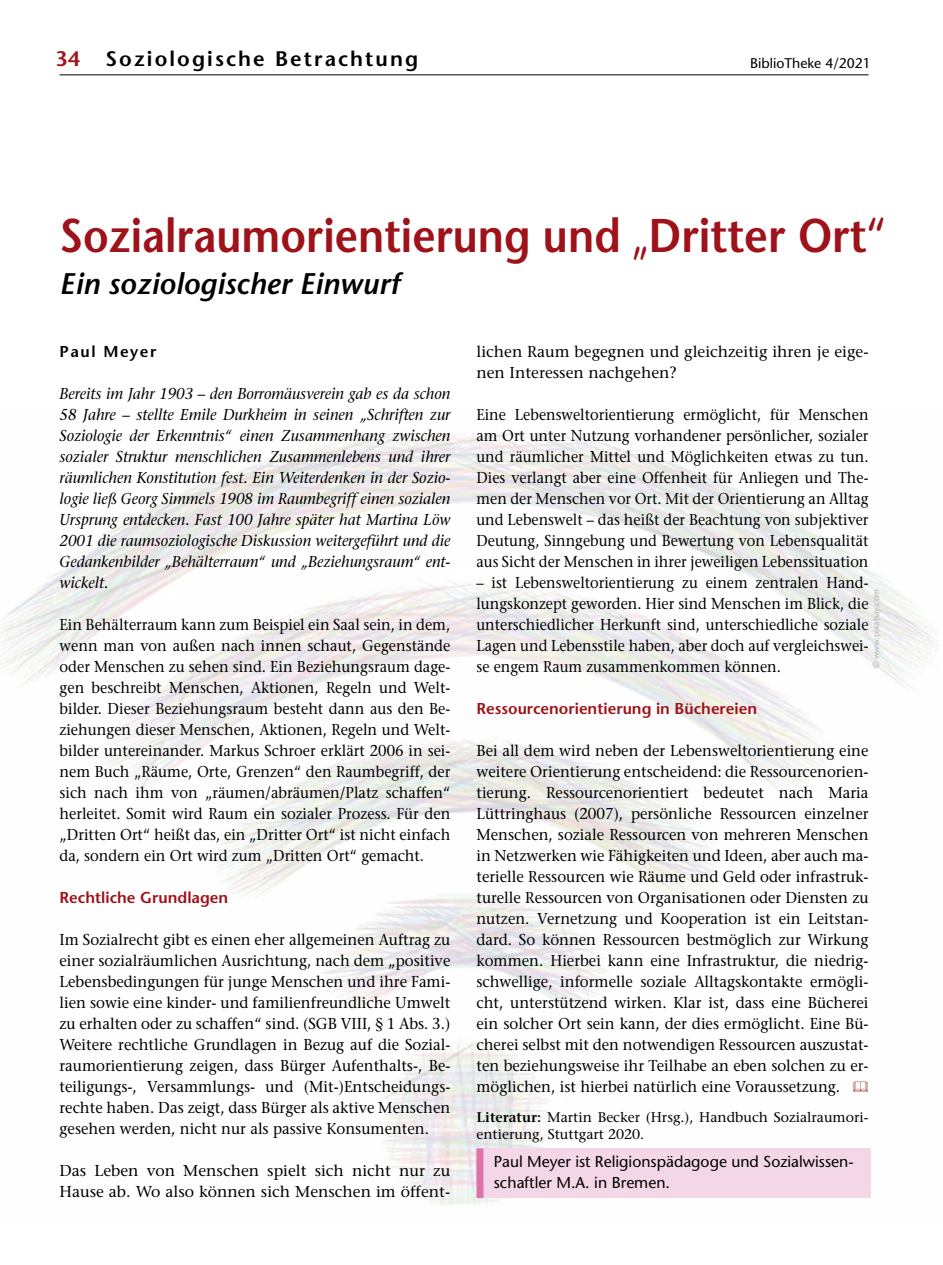
<style>
.page{position:relative;width:943px;height:1265px;background:#fff}
.page>*{position:absolute;margin:0;border:0;box-sizing:border-box;transform-origin:0 0}
.t1{font:600 47.25px "Stone Sans";color:#9e1219;scale:.9 1}
.t2{font:italic 600 29.75px "Stone Sans";color:#000}
.t3{font:600 21px "Stone Sans";letter-spacing:.1em;color:#000}
.t4{font:15.75px/21px "Stone Serif";color:#000;text-align:justify;scale:.95 1}
.t5{font:15.75px/21px "Stone Serif";color:#000;text-align:justify;scale:.92 1}
.t6{font:15.75px/21px "Stone Serif";color:#000;text-align:justify;scale:.93 1}
.t7{font:italic 15.75px/21px "Stone Serif";color:#000;text-align:justify;scale:.94 1}
.t8{font:15.75px/21px "Stone Serif";color:#000}
.t9{font:15.75px/21px "Stone Sans";color:#000}
.t10{font:600 15.75px "Stone Sans";color:#9e1219}
.t11{font:600 15.75px "Stone Sans";letter-spacing:.1em;color:#000}
.t12{font:14px/17.5px "Stone Serif";color:#000}
.t13{font:14px "Stone Sans";color:#000}
.t14{font:8.75px "Stone Sans";color:#b1b4b4}
.s1{color:#9e1219}
.s2{font-weight:600}
</style>
<div class="page">
<img style="left:0;top:432px;width:936px;height:773px">
<hr style="left:60px;top:74px;width:808px;height:1px;background:#000">
<div style="left:479px;top:1148px;width:391px;height:50px;background:#f4d7e7"></div>
<div style="left:476px;top:1148px;width:7px;height:50px;background:#dc74ab"></div>
<svg style="left:853px;top:1081px;width:14px;height:11px"></svg>
<h3 class="t3" style="left:56px;top:46px;width:364px"><span class="s1">34</span> Soziologische Betrachtung</h3>
<p class="t13" style="left:750px;top:55px;width:122px">BiblioTheke 4/2021</p>
<h1 class="t1" style="left:60px;top:206px;width:918px">Sozialraumorientierung und „Dritter Ort“</h1>
<h2 class="t2" style="left:60px;top:265px;width:341px">Ein soziologischer Einwurf</h2>
<p class="t11" style="left:60px;top:342px;width:98px">Paul Meyer</p>
<p class="t7" style="left:60px;top:383px;width:417px">Bereits im Jahr 1903 – den Borromäusverein gab es da schon 58 Jahre – stellte Emile Durkheim in seinen „Schriften zur Soziologie der Erkenntnis“ einen Zusammenhang zwischen sozialer Struktur menschlichen Zusammenlebens und ihrer räumlichen Konstitution fest. Ein Weiterdenken in der Sozio&shy;logie ließ Georg Simmels 1908 im Raumbegriff einen sozialen Ursprung entdecken. Fast 100 Jahre später hat Martina Löw 2001 die raumsoziologische Diskussion weitergeführt und die Gedankenbilder „Behälterraum“ und „Beziehungsraum“ ent&shy;wickelt.</p>
<p class="t6" style="left:60px;top:614px;width:422px">Ein Behälterraum kann zum Beispiel ein Saal sein, in dem, wenn man von außen nach innen schaut, Gegenstände oder Menschen zu sehen sind. Ein Beziehungsraum dage&shy;gen beschreibt Menschen, Aktionen, Regeln und Welt&shy;bilder. Dieser Beziehungsraum besteht dann aus den Be&shy;ziehungen dieser Menschen, Aktionen, Regeln und Welt&shy;bilder untereinander. Markus Schroer erklärt 2006 in sei&shy;nem Buch „Räume, Orte, Grenzen“ den Raumbegriff, der sich nach ihm von „räumen/abräumen/Platz schaffen“ herleitet. Somit wird Raum ein sozialer Prozess. Für den „Dritten Ort“ heißt das, ein „Dritter Ort“ ist nicht einfach da, sondern ein Ort wird zum „Dritten Ort“ gemacht.</p>
<p class="t10" style="left:60px;top:888px;width:170px">Rechtliche Grundlagen</p>
<p class="t4" style="left:60px;top:929px;width:413px">Im Sozialrecht gibt es einen eher allgemeinen Auftrag zu einer sozialräumlichen Ausrichtung, nach dem „positive Lebensbedingungen für junge Menschen und ihre Fami&shy;lien sowie eine kinder- und familienfreundliche Umwelt zu erhalten oder zu schaffen“ sind. (SGB VIII, § 1 Abs. 3.)<br>Weitere rechtliche Grundlagen in Bezug auf die Sozial&shy;raumorientierung zeigen, dass Bürger Aufenthalts-, Be&shy;teiligungs-, Versammlungs- und (Mit-)Entscheidungs&shy;rechte haben. Das zeigt, dass Bürger als aktive Menschen gesehen werden, nicht nur als passive Konsumenten.</p>
<p class="t8" style="left:60px;top:1160px;width:392px">Das Leben von Menschen spielt sich nicht nur zu<br>Hause ab. Wo also können sich Menschen im öffent-</p>
<p class="t8" style="left:476px;top:341px;width:393px">lichen Raum begegnen und gleichzeitig ihren je eige&shy;nen Interessen nachgehen?</p>
<p class="t5" style="left:476px;top:404px;width:428px">Eine Lebensweltorientierung ermöglicht, für Menschen am Ort unter Nutzung vorhandener persönlicher, sozialer und räumlicher Mittel und Möglichkeiten etwas zu tun.<br>Dies verlangt aber eine Offenheit für Anliegen und The&shy;men der Menschen vor Ort. Mit der Orientierung an Alltag und Lebenswelt – das heißt der Beachtung von subjektiver Deutung, Sinngebung und Bewertung von Lebensqualität aus Sicht der Menschen in ihrer jeweiligen Lebenssituation</p>
<p class="t5" style="left:476px;top:572px;width:427px">– ist Lebensweltorientierung zu einem zentralen Hand&shy;lungskonzept geworden. Hier sind Menschen im Blick, die unterschiedlicher Herkunft sind, unterschiedliche soziale Lagen und Lebensstile haben, aber doch auf vergleichswei&shy;se engem Raum zusammenkommen können.</p>
<p class="t10" style="left:476px;top:699px;width:282px">Ressourcenorientierung in Büchereien</p>
<p class="t4" style="left:476px;top:740px;width:414px">Bei all dem wird neben der Lebensweltorientierung eine weitere Orientierung entscheidend: die Ressourcenorien&shy;tierung. Ressourcenorientiert bedeutet nach Maria Lüttringhaus (2007), persönliche Ressourcen einzelner Menschen, soziale Ressourcen von mehreren Menschen in Netzwerken wie Fähigkeiten und Ideen, aber auch ma&shy;terielle Ressourcen wie Räume und Geld oder infrastruk&shy;turelle Ressourcen von Organisationen oder Diensten zu nutzen. Vernetzung und Kooperation ist ein Leitstan&shy;dard. So können Ressourcen bestmöglich zur Wirkung kommen. Hierbei kann eine Infrastruktur, die niedrig&shy;schwellige, informelle soziale Alltagskontakte ermögli&shy;cht, unterstützend wirken. Klar ist, dass eine Bücherei ein solcher Ort sein kann, der dies ermöglicht. Eine Bü&shy;cherei selbst mit den notwendigen Ressourcen auszustat&shy;ten beziehungsweise ihr Teilhabe an eben solchen zu er&shy;möglichen, ist hierbei natürlich eine Voraussetzung.</p>
<p class="t12" style="left:476px;top:1108px;width:393px"><span class="s2">Literatur:</span> Martin Becker (Hrsg.), Handbuch Sozialraumori&shy;entierung, Stuttgart 2020.</p>
<p class="t9" style="left:494px;top:1151px;width:361px">Paul Meyer ist Religionspädagoge und Sozialwissen&shy;schaftler M.A. in Bremen.</p>
<p class="t14" style="left:870px;top:668px;width:81px;rotate:-90deg">© www.pixabay.com</p>
</div>
